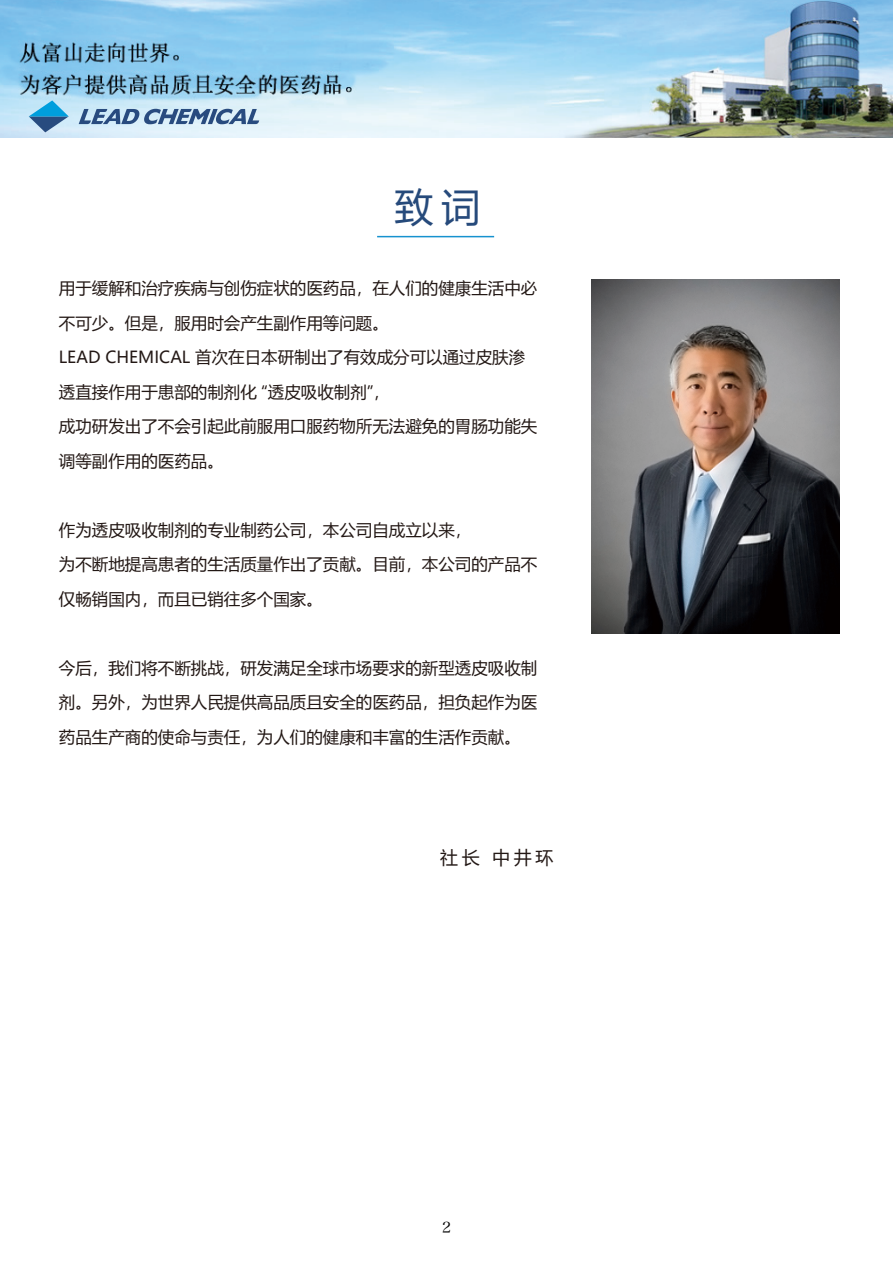
<style>
.page{position:relative;width:893px;height:1263px;background:#fff}
.page>*{position:absolute;margin:0;border:0;box-sizing:border-box;transform-origin:0 0}
.t1{font:39px "Microsoft Ya Hei UI";color:#264a7b}
.t2{font:18px "Microsoft Ya Hei UI";color:#231815}
.t3{font:16.5px/34.5px "Microsoft Ya Hei UI";color:#231815}
.t4{font:15px "Hira Min Pro N W3";color:#000}
</style>
<div class="page">
<img style="left:0;top:0;width:893px;height:137px">
<hr style="left:377px;top:236px;width:117px;height:1px;background:#1692cf">
<img style="left:591px;top:280px;width:248px;height:354px">
<svg style="left:29px;top:100px;width:40px;height:32px"></svg>
<svg style="left:79px;top:109px;width:180px;height:15px;background:#7795b6"></svg>
<h1 class="t1" style="left:394px;top:181px;width:87px">致词</h1>
<p class="t3" style="left:59px;top:271px;width:480px">用于缓解和治疗疾病与创伤症状的医药品，在人们的健康生活中必不可少。但是，服用时会产生副作用等问题。<br>LEAD CHEMICAL 首次在日本研制出了有效成分可以通过皮肤渗透直接作用于患部的制剂化 “透皮吸收制剂”，<br>成功研发出了不会引起此前服用口服药物所无法避免的胃肠功能失调等副作用的医药品。</p>
<p class="t3" style="left:59px;top:512px;width:480px">作为透皮吸收制剂的专业制药公司，本公司自成立以来，<br>为不断地提高患者的生活质量作出了贡献。目前，本公司的产品不仅畅销国内，而且已销往多个国家。</p>
<p class="t3" style="left:59px;top:650px;width:480px;text-align:justify">今后，我们将不断挑战，研发满足全球市场要求的新型透皮吸收制剂。另外，为世界人民提供高品质且安全的医药品，担负起作为医药品生产商的使命与责任，为人们的健康和丰富的生活作贡献。</p>
<p class="t2" style="left:440px;top:845px;width:115px">社长 中井环</p>
<p class="t4" style="left:442px;top:1215px;width:10px">2</p>
</div>
